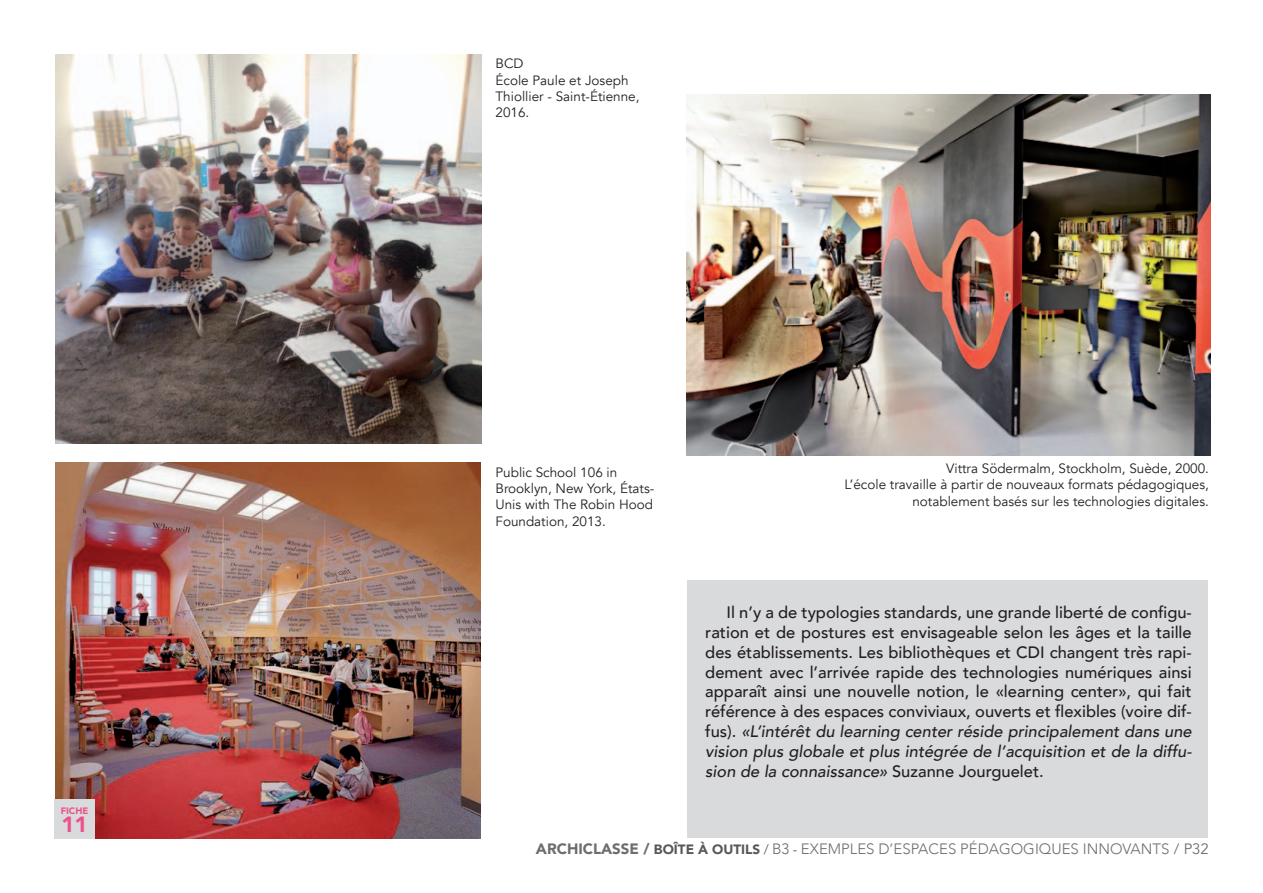
<style>
.page{position:relative;width:1263px;height:893px;background:#fff}
.page>*{position:absolute;margin:0;border:0;box-sizing:border-box;transform-origin:0 0}
.t1{font:900 21.9px "Avenir";color:#ef508d}
.t2{font:500 16.5px/19.8px "Avenir";color:#231f20;text-align:justify}
.t3{font:300 15px "Avenir";color:#6c6d70}
.t4{font:13.5px/16.2px "Avenir";color:#231f20}
.t5{font:900 9.3px "Avenir";color:#ef508d}
.s1{font-style:italic}
.s2{font-weight:900}
.s3{font-weight:900;font-size:13.5px;color:#57585a}
.s4{font-size:13.5px;color:#57585a}
.s5{font-weight:400}
</style>
<div class="page">
<img style="left:55px;top:55px;width:427px;height:388px">
<img style="left:686px;top:94px;width:524px;height:361px">
<img style="left:55px;top:463px;width:425px;height:376px">
<div style="left:687px;top:580px;width:521px;height:258px;background:#d9dadc"></div>
<div style="left:54px;top:800px;width:41px;height:39px;background:#d9dadc"></div>
<p class="t5" style="left:61px;top:803px;width:29px">FICHE</p>
<h1 class="t1" style="left:61px;top:805px;width:28px">11</h1>
<p class="t4" style="left:495px;top:56px;width:145px">BCD<br>École Paule et Joseph<br>Thiollier - Saint-Étienne,<br>2016.</p>
<p class="t4" style="left:495px;top:464px;width:160px">Public School 106 in<br>Brooklyn, New York, États-<br>Unis with The Robin Hood<br>Foundation, 2013.</p>
<p class="t4" style="left:844px;top:461px;width:366px;text-align:right">Vittra Södermalm, Stockholm, Suède, 2000.<br>L’école travaille à partir de nouveaux formats pédagogiques, notablement basés sur les technologies digitales.</p>
<p class="t2" style="left:705px;top:602px;width:488px;text-indent:21px">Il n’y a de typologies standards, une grande liberté de configu&shy;ration et de postures est envisageable selon les âges et la taille des établissements. Les bibliothèques et CDI changent très rapi&shy;dement avec l’arrivée rapide des technologies numériques ainsi apparaît ainsi une nouvelle notion, le «learning center», qui fait référence à des espaces conviviaux, ouverts et flexibles (voire dif&shy;fus). <span class="s1">«L’intérêt du learning center réside principalement dans une vision plus globale et plus intégrée de l’acquisition et de la diffu&shy;sion de la connaissance»</span> Suzanne Jourguelet.</p>
<p class="t3" style="left:536px;top:840px;width:674px"><span class="s2">ARCHICLASSE /</span> <span class="s3">BOÎTE À OUTILS</span> <span class="s4">/</span> B3 <span class="s4">-</span> EXEMPLES D’ESPACES PÉDAGOGIQUES INNOVANTS <span class="s5">/ P32</span></p>
</div>
